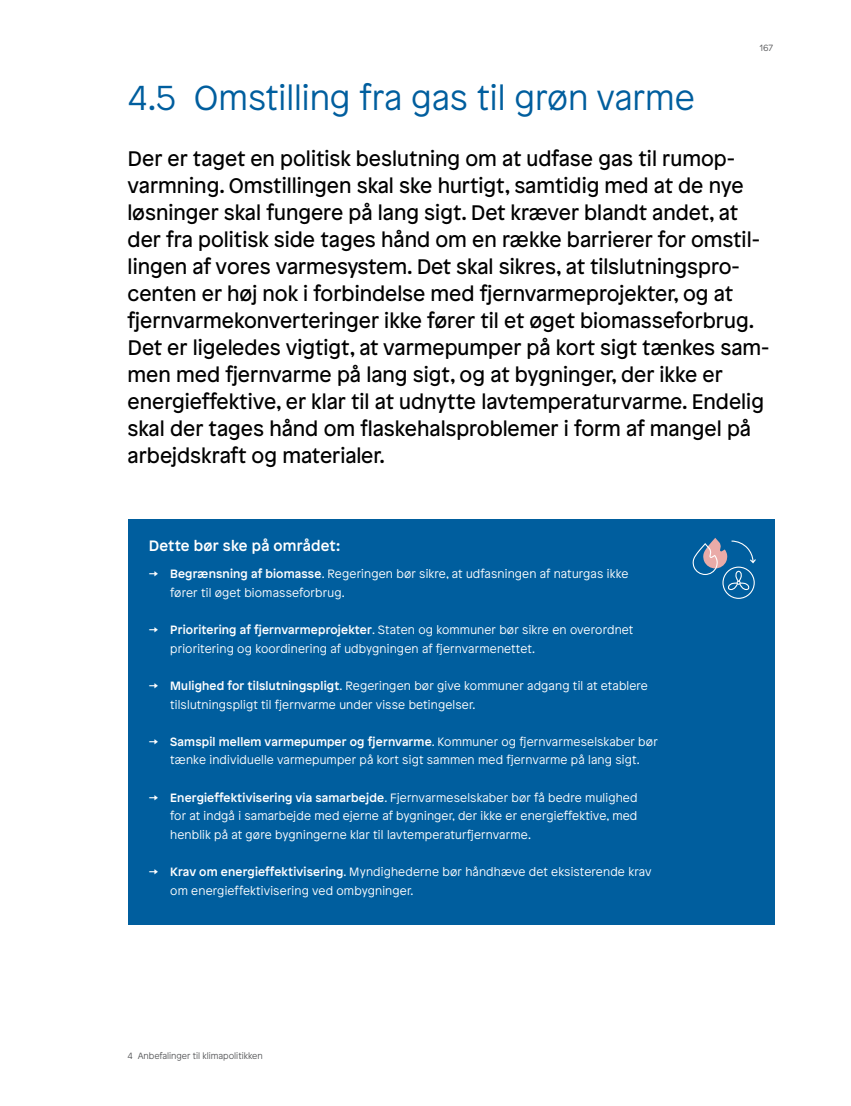
<style>
.page{position:relative;width:851px;height:1106px;background:#fff}
.page>*{position:absolute;margin:0;border:0;box-sizing:border-box;transform-origin:0 0}
.t1{font:300 34.5px "Patron";color:#005e9e}
.t2{font:21px/27px "Patron";color:#000}
.t3{font:500 15px "Patron";letter-spacing:.015em;color:#fff}
.t4{font:300 12px/18.6px "Patron";letter-spacing:.015em;color:#fff}
.t5{font:300 9px "Patron";color:#58595b}
.s1{font-weight:400}
.s2{font-weight:500}
</style>
<div class="page">
<div style="left:128px;top:519px;width:646px;height:405px;background:#005e9e"></div>
<svg style="left:692px;top:538px;width:64px;height:61px"></svg>
<p class="t5" style="left:759px;top:41px;width:15px">167</p>
<h1 class="t1" style="left:128px;top:73px;width:568px">4.5 Omstilling fra gas til grøn varme</h1>
<p class="t2" style="left:128px;top:144px;width:643px">Der er taget en politisk beslutning om at udfase gas til rumop&shy;varmning. Omstillingen skal ske hurtigt, samtidig med at de nye løsninger skal fungere på lang sigt. Det kræver blandt andet, at der fra politisk side tages hånd om en række barrierer for omstil&shy;lingen af vores varmesystem. Det skal sikres, at tilslutningspro&shy;centen er høj nok i forbindelse med fjernvarmeprojekter, og at fjernvarmekonverteringer ikke fører til et øget biomasseforbrug.<br>Det er ligeledes vigtigt, at varmepumper på kort sigt tænkes sam&shy;men med fjernvarme på lang sigt, og at bygninger, der ikke er energieffektive, er klar til at udnytte lavtemperaturvarme. Endelig skal der tages hånd om flaskehalsproblemer i form af mangel på arbejdskraft og materialer.</p>
<p class="t3" style="left:149px;top:534px;width:193px">Dette bør ske på området:</p>
<p class="t4" style="left:170px;top:564px;width:459px;text-indent:-21px"><span class="s1">→</span> <span class="s2">Begrænsning af biomasse</span>. Regeringen bør sikre, at udfasningen af naturgas ikke fører til øget biomasseforbrug.</p>
<p class="t4" style="left:170px;top:620px;width:464px;text-indent:-21px"><span class="s1">→</span> <span class="s2">Prioritering af fjernvarmeprojekter</span>. Staten og kommuner bør sikre en overordnet prioritering og koordinering af udbygningen af fjernvarmenettet.</p>
<p class="t4" style="left:170px;top:676px;width:479px;text-indent:-21px"><span class="s1">→</span> <span class="s2">Mulighed for tilslutningspligt</span>. Regeringen bør give kommuner adgang til at etablere tilslutningspligt til fjernvarme under visse betingelser.</p>
<p class="t4" style="left:149px;top:731px;width:510px;text-align:center"><span class="s1">→</span> <span class="s2">Samspil mellem varmepumper og fjernvarme</span>. Kommuner og fjernvarmeselskaber bør tænke individuelle varmepumper på kort sigt sammen med fjernvarme på lang sigt.</p>
<p class="t4" style="left:170px;top:787px;width:468px;text-align:justify;text-indent:-21px"><span class="s1">→</span> <span class="s2">Energieffektivisering via samarbejde</span>. Fjernvarmeselskaber bør få bedre mulighed for at indgå i samarbejde med ejerne af bygninger, der ikke er energieffektive, med henblik på at gøre bygningerne klar til lavtemperaturfjernvarme.</p>
<p class="t4" style="left:170px;top:862px;width:483px;text-indent:-21px"><span class="s1">→</span> <span class="s2">Krav om energieffektivisering</span>. Myndighederne bør håndhæve det eksisterende krav om energieffektivisering ved ombygninger.</p>
<p class="t5" style="left:128px;top:1049px;width:137px">4 Anbefalinger til klimapolitikken</p>
</div>
